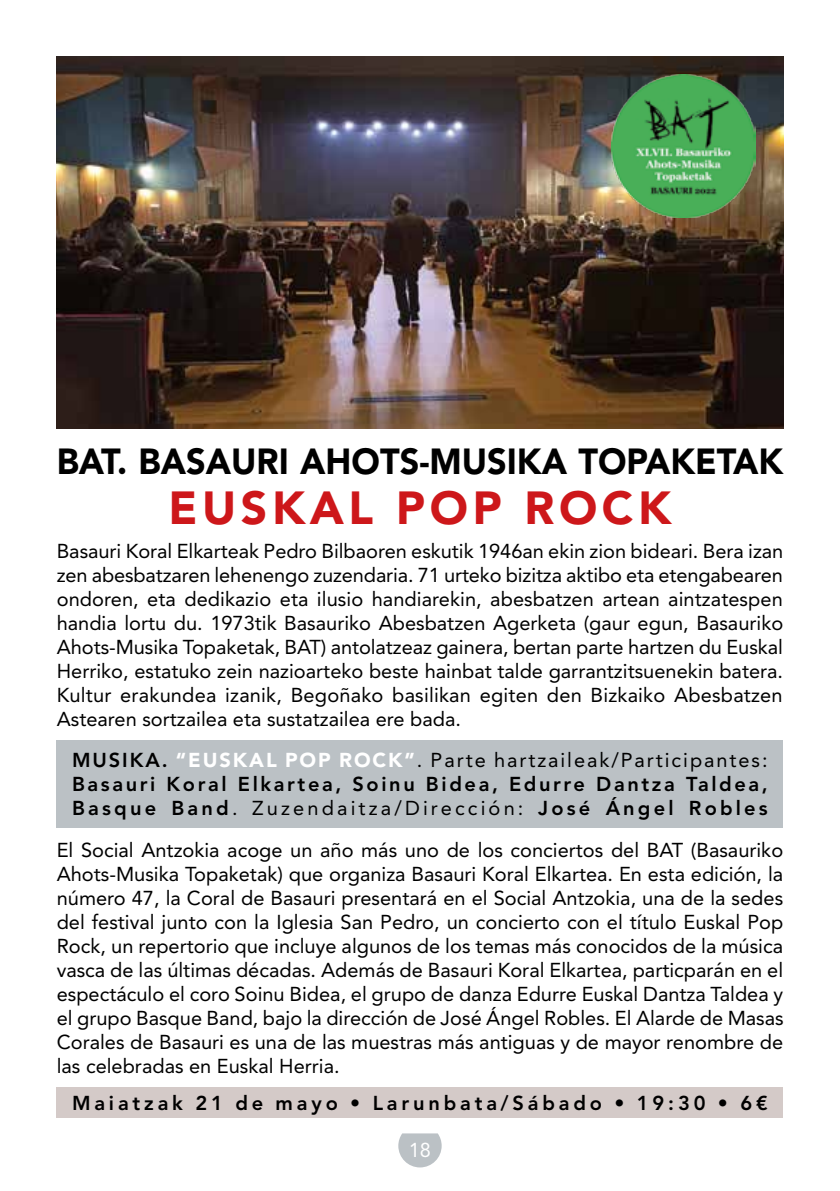
<style>
.page{position:relative;width:840px;height:1191px;background:#fff}
.page>*{position:absolute;margin:0;border:0;box-sizing:border-box;transform-origin:0 0}
.t1{font:900 46px "Avenir LT Std";letter-spacing:.1em;color:#cd171a}
.t2{font:900 36px "Avenir LT Std";color:#000;scale:.95 1}
.t3{font:20px/24px "Avenir LT Std";color:#000;text-align:justify}
.t4{font:800 20px/24px "Avenir LT Std";letter-spacing:.16em;color:#000;text-align:justify}
.t5{font:800 20px "Avenir LT Std";letter-spacing:.19em;color:#000}
.t6{font:20px "Avenir LT Std";color:#fff}
.s1{font-weight:900;color:#fff}
.s2{font-weight:400}
</style>
<div class="page">
<svg style="left:398px;top:1133px;width:43px;height:34px"></svg>
<div style="left:57px;top:1086px;width:725px;height:31px;background:#d4cac8"></div>
<div style="left:57px;top:740px;width:725px;height:87px;background:#bbc1c5"></div>
<img style="left:57px;top:57px;width:725px;height:371px">
<img style="left:611px;top:74px;width:144px;height:144px">
<h2 class="t2" style="left:57px;top:439px;width:765px">BAT. BASAURI AHOTS-MUSIKA TOPAKETAK</h2>
<h1 class="t1" style="left:168px;top:480px;width:504px">EUSKAL POP ROCK</h1>
<p class="t3" style="left:57px;top:539px;width:727px">Basauri Koral Elkarteak Pedro Bilbaoren eskutik 1946an ekin zion bideari. Bera izan zen abesbatzaren lehenengo zuzendaria. 71 urteko bizitza aktibo eta etengabearen ondoren, eta dedikazio eta ilusio handiarekin, abesbatzen artean aintzatespen handia lortu du. 1973tik Basauriko Abesbatzen Agerketa (gaur egun, Basauriko Ahots-Musika Topaketak, BAT) antolatzeaz gainera, bertan parte hartzen du Euskal Herriko, estatuko zein nazioarteko beste hainbat talde garrantzitsuenekin batera.<br>Kultur erakundea izanik, Begoñako basilikan egiten den Bizkaiko Abesbatzen Astearen sortzailea eta sustatzailea ere bada.</p>
<p class="t4" style="left:72px;top:748px;width:697px">MUSIKA. <span class="s1">“EUSKAL POP ROCK”</span><span class="s2">. Parte hartzaileak/Participantes:<br></span>Basauri Koral Elkartea, Soinu Bidea, Edurre Dantza Taldea, Basque Band<span class="s2">. Zuzendaitza/Dirección:</span> José Ángel Robles</p>
<p class="t3" style="left:57px;top:838px;width:728px">El Social Antzokia acoge un año más uno de los conciertos del BAT (Basauriko Ahots-Musika Topaketak) que organiza Basauri Koral Elkartea. En esta edición, la número 47, la Coral de Basauri presentará en el Social Antzokia, una de la sedes del festival junto con la Iglesia San Pedro, un concierto con el título Euskal Pop Rock, un repertorio que incluye algunos de los temas más conocidos de la música vasca de las últimas décadas. Además de Basauri Koral Elkartea, particparán en el espectáculo el coro Soinu Bidea, el grupo de danza Edurre Euskal Dantza Taldea y el grupo Basque Band, bajo la dirección de José Ángel Robles. El Alarde de Masas Corales de Basauri es una de las muestras más antiguas y de mayor renombre de las celebradas en Euskal Herria.</p>
<p class="t5" style="left:72px;top:1090px;width:697px">Maiatzak 21 de mayo • Larunbata/Sábado • 19:30 • 6€</p>
<p class="t6" style="left:408px;top:1138px;width:24px">18</p>
</div>
